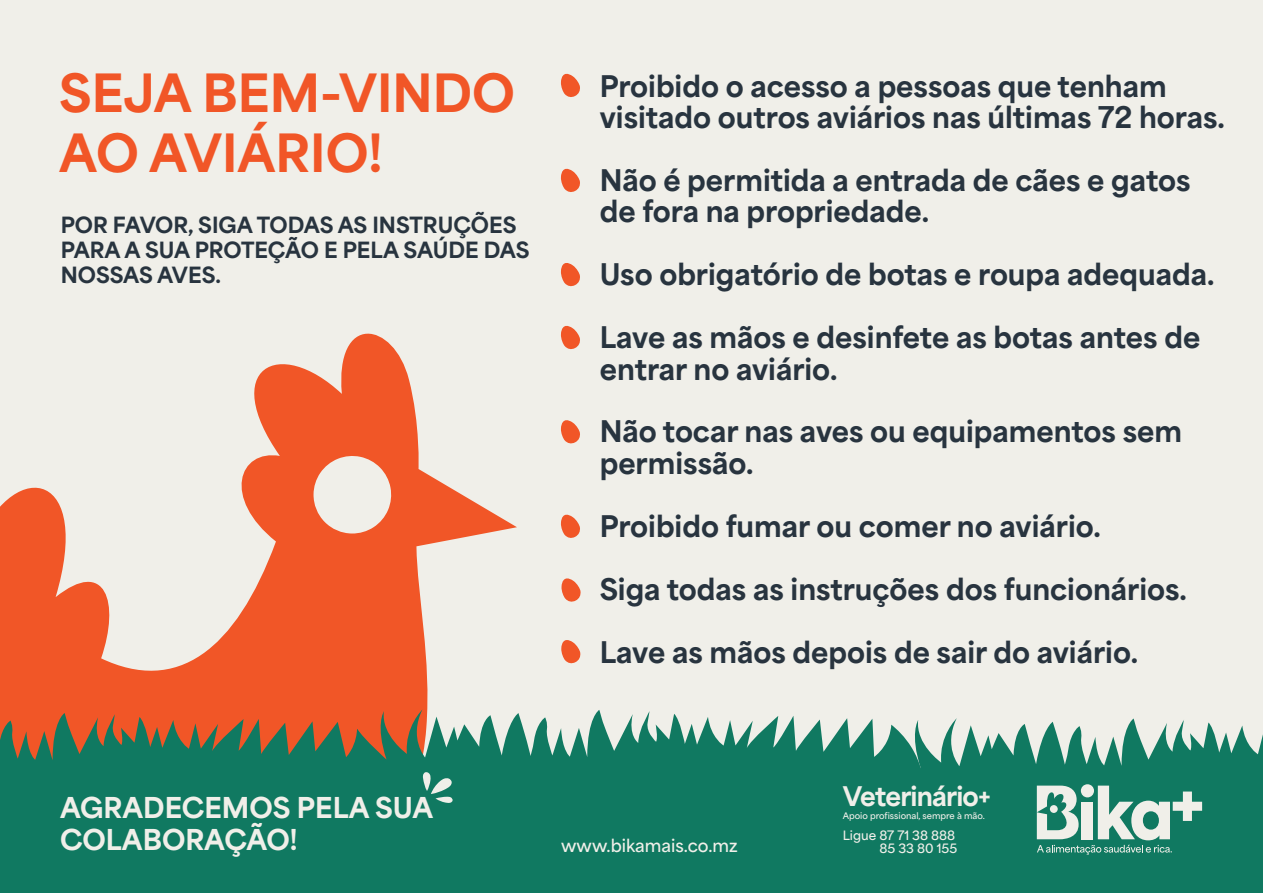
<style>
.page{position:relative;width:1263px;height:893px;background:#f0efe9}
.page>*{position:absolute;margin:0;border:0;box-sizing:border-box;transform-origin:0 0}
.t1{font:900 49.35px/59.2px "Area";color:#f15627}
.t2{font:900 27.9px/31.5px "Area";color:#28343f}
.t3{font:900 27px/32.4px "Area";color:#f0efe9}
.t4{font:900 25.35px "Area";letter-spacing:-.035em;color:#f0efe9}
.t5{font:900 21px/25.2px "Area";color:#28343f}
.t6{font:700 16.65px "Area";color:#f0efe9}
.t7{font:700 12.15px "Area";color:#f0efe9}
.t8{font:700 8.55px "Area";color:#f0efe9}
</style>
<div class="page">
<svg style="left:0;top:333px;width:517px;height:380px"></svg>
<div style="left:0;top:793px;width:1263px;height:100px;background:#107961"></div>
<svg style="left:0;top:713px;width:355px;height:80px;background:#536e4f"></svg>
<svg style="left:355px;top:709px;width:535px;height:84px;fill:#107961"></svg>
<svg style="left:423px;top:772px;width:30px;height:31px"></svg>
<svg style="left:561px;top:73px;width:19px;height:24px"></svg>
<svg style="left:561px;top:168px;width:19px;height:24px"></svg>
<svg style="left:561px;top:263px;width:19px;height:24px"></svg>
<svg style="left:561px;top:325px;width:19px;height:25px"></svg>
<svg style="left:561px;top:420px;width:19px;height:24px"></svg>
<svg style="left:561px;top:514px;width:19px;height:24px"></svg>
<svg style="left:561px;top:578px;width:20px;height:24px"></svg>
<svg style="left:561px;top:640px;width:20px;height:24px"></svg>
<svg style="left:890px;top:718px;width:373px;height:137px"></svg>
<h1 class="t1" style="left:59px;top:64px;width:457px">SEJA BEM-VINDO<br>AO AVIÁRIO!</h1>
<p class="t5" style="left:61px;top:212px;width:470px">POR FAVOR, SIGA TODAS AS INSTRUÇÕES<br>PARA A SUA PROTEÇÃO E PELA SAÚDE DAS<br>NOSSAS AVES.</p>
<p class="t2" style="left:600px;top:70px;width:627px">Proibido o acesso a pessoas que tenham visitado outros aviários nas últimas 72 horas.</p>
<p class="t2" style="left:600px;top:165px;width:592px">Não é permitida a entrada de cães e gatos de fora na propriedade.</p>
<p class="t2" style="left:600px;top:259px;width:616px">Uso obrigatório de botas e roupa adequada.</p>
<p class="t2" style="left:600px;top:322px;width:602px">Lave as mãos e desinfete as botas antes de entrar no aviário.</p>
<p class="t2" style="left:600px;top:416px;width:584px">Não tocar nas aves ou equipamentos sem permissão.</p>
<p class="t2" style="left:600px;top:510px;width:503px">Proibido fumar ou comer no aviário.</p>
<p class="t2" style="left:600px;top:573px;width:589px">Siga todas as instruções dos funcionários.</p>
<p class="t2" style="left:600px;top:636px;width:540px">Lave as mãos depois de sair do aviário.</p>
<p class="t3" style="left:60px;top:791px;width:375px">AGRADECEMOS PELA SUA<br>COLABORAÇÃO!</p>
<p class="t6" style="left:561px;top:834px;width:178px">www.bikamais.co.mz</p>
<p class="t4" style="left:843px;top:778px;width:150px">Veterinário+</p>
<p class="t8" style="left:843px;top:810px;width:144px">Apoio profissional, sempre à mão.</p>
<p class="t7" style="left:879px;top:840px;width:79px">85 33 80 155</p>
<p class="t7" style="left:843px;top:827px;width:114px">Ligue 87 71 38 888</p>
</div>
